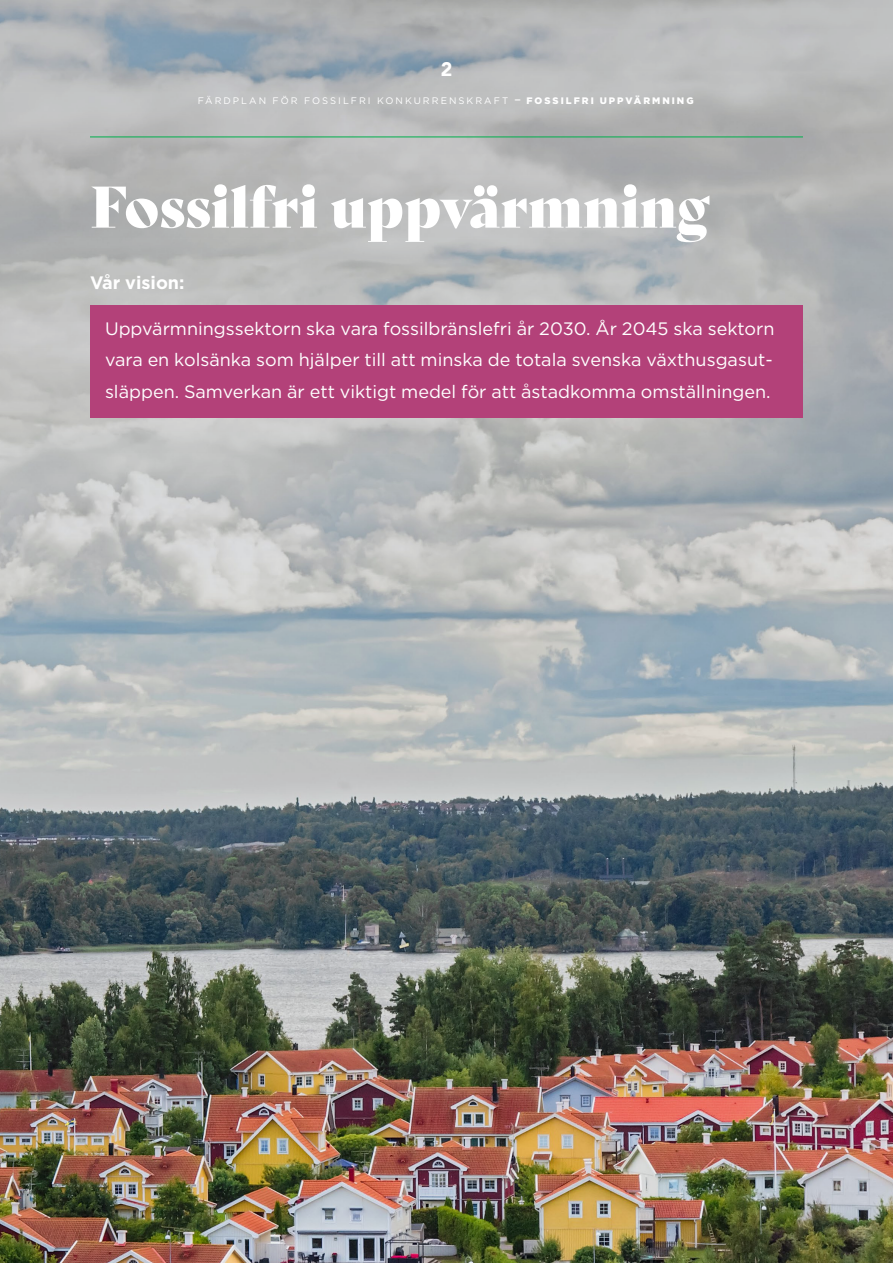
<style>
.page{position:relative;width:893px;height:1263px;background:#fff}
.page>*{position:absolute;margin:0;border:0;box-sizing:border-box;transform-origin:0 0}
.t1{font:57px "Bely Display";color:#fff}
.t2{font:900 19.5px "Avenir";color:#fff}
.t3{font:18px/31.5px "Gotham";color:#fff;text-align:justify}
.t4{font:700 18px "Gotham";color:#fff}
.t5{font:9.45px "Gotham";letter-spacing:.215em;color:#fff}
.s1{font-size:13.5px}
.s2{font-weight:900}
</style>
<div class="page">
<img style="left:0;top:0;width:893px;height:1263px">
<div style="left:90px;top:305px;width:713px;height:113px;background:#b34179"></div>
<hr style="left:90px;top:137px;width:713px;height:1px;background:#00b04c">
<p class="t2" style="left:441px;top:52px;width:13px">2</p>
<p class="t5" style="left:198px;top:95px;width:497px">FÄRDPLAN FÖR FOSSILFRI KONKURRENSKRAFT <span class="s1">–</span> <span class="s2">FOSSILFRI UPPVÄRMNING</span></p>
<h1 class="t1" style="left:90px;top:161px;width:621px">Fossilfri uppvärmning</h1>
<p class="t4" style="left:90px;top:271px;width:96px">Vår vision:</p>
<p class="t3" style="left:105px;top:312px;width:671px">Uppvärmningssektorn ska vara fossilbränslefri år 2030. År 2045 ska sektorn vara en kolsänka som hjälper till att minska de totala svenska växthusgasut&shy;släppen. Samverkan är ett viktigt medel för att åstadkomma omställningen.</p>
</div>
